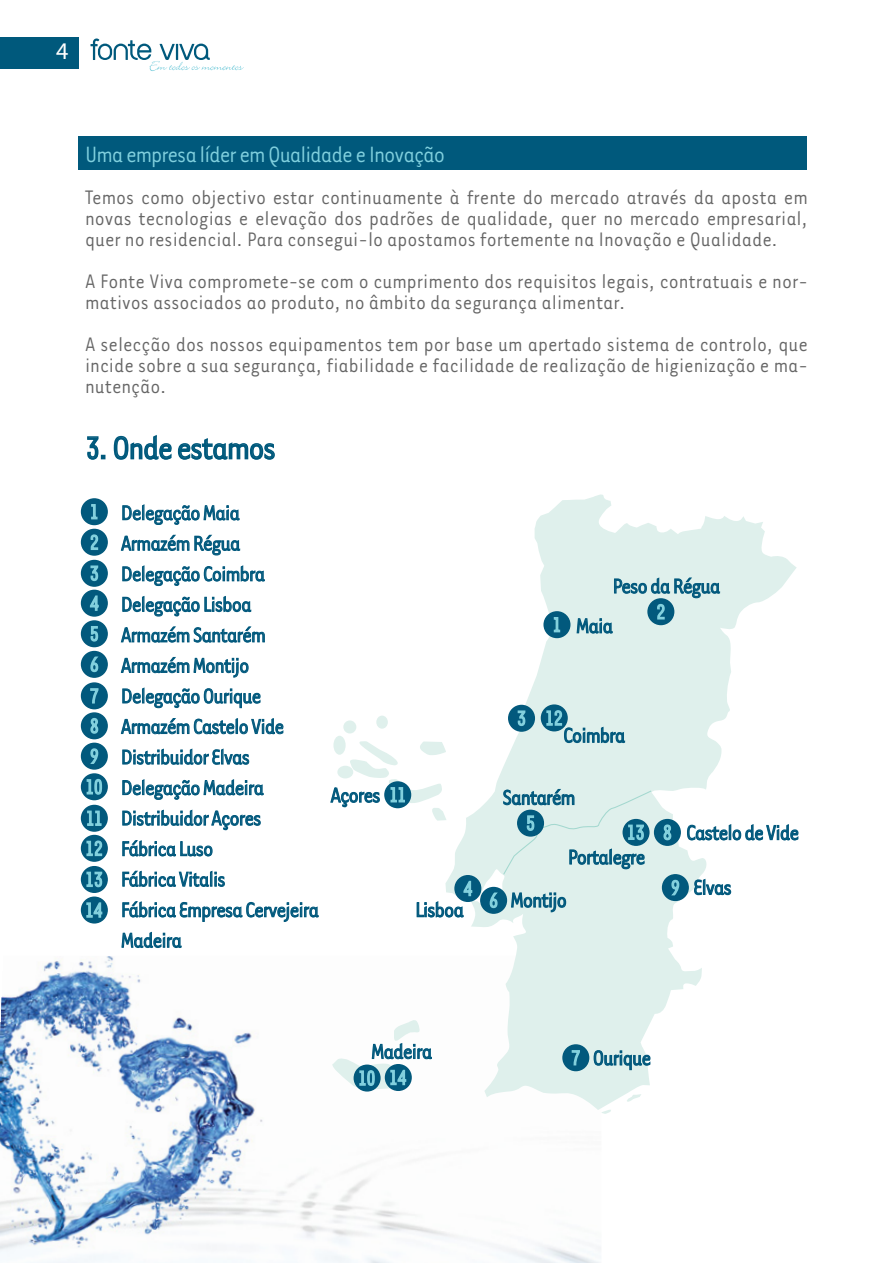
<style>
.page{position:relative;width:893px;height:1263px;background:#fff}
.page>*{position:absolute;margin:0;border:0;box-sizing:border-box;transform-origin:0 0}
.t1{font:36px "Tarzana Narrow";letter-spacing:-.04em;color:#00597c}
.t2{font:25.5px "Tarzana Narrow";letter-spacing:-.04em;color:#81d0de}
.t3{font:24px "Myriad";color:#fff}
.t4{font:23.4px/30.6px "Tarzana Narrow";letter-spacing:-.04em;color:#02597d}
.t5{font:22.5px/21px "Tarzana Narrow";color:#666;text-align:justify}
</style>
<div class="page">
<img style="left:0;top:956px;width:601px;height:307px">
<div style="left:78px;top:136px;width:728px;height:34px;background:#00597c"></div>
<svg style="left:87px;top:436px;width:18px;height:24px"></svg>
<svg style="left:113px;top:435px;width:162px;height:25px"></svg>
<svg style="left:91px;top:38px;width:153px;height:33px"></svg>
<div style="left:0;top:37px;width:79px;height:31px;background:#00597c"></div>
<svg style="left:122px;top:504px;width:118px;height:21px"></svg>
<svg style="left:120px;top:534px;width:121px;height:22px"></svg>
<svg style="left:122px;top:565px;width:143px;height:22px"></svg>
<svg style="left:122px;top:596px;width:130px;height:21px"></svg>
<svg style="left:120px;top:626px;width:145px;height:17px"></svg>
<svg style="left:120px;top:656px;width:129px;height:22px"></svg>
<svg style="left:122px;top:687px;width:139px;height:22px"></svg>
<svg style="left:120px;top:718px;width:164px;height:17px"></svg>
<svg style="left:122px;top:748px;width:128px;height:17px"></svg>
<svg style="left:122px;top:779px;width:142px;height:21px"></svg>
<svg style="left:122px;top:809px;width:139px;height:22px"></svg>
<svg style="left:122px;top:840px;width:91px;height:17px"></svg>
<svg style="left:122px;top:870px;width:103px;height:17px"></svg>
<svg style="left:122px;top:901px;width:197px;height:21px"></svg>
<svg style="left:121px;top:931px;width:61px;height:17px"></svg>
<div style="left:82px;top:499px;width:25px;height:25px;background:#02597d;border-radius:50%"></div>
<div style="left:81px;top:498px;width:27px;height:27px;border:2px solid #02597c;border-radius:50%"></div>
<svg style="left:91px;top:504px;width:7px;height:16px"></svg>
<div style="left:82px;top:529px;width:25px;height:26px;background:#02597d;border-radius:50%"></div>
<div style="left:81px;top:529px;width:27px;height:27px;border:2px solid #02597c;border-radius:50%"></div>
<svg style="left:90px;top:534px;width:9px;height:16px"></svg>
<div style="left:82px;top:560px;width:25px;height:26px;background:#02597d;border-radius:50%"></div>
<div style="left:81px;top:560px;width:27px;height:27px;border:2px solid #02597c;border-radius:50%"></div>
<svg style="left:90px;top:565px;width:9px;height:17px"></svg>
<div style="left:82px;top:590px;width:25px;height:26px;background:#02597d;border-radius:50%"></div>
<div style="left:81px;top:590px;width:27px;height:27px;border:2px solid #02597c;border-radius:50%"></div>
<svg style="left:89px;top:595px;width:10px;height:16px"></svg>
<div style="left:82px;top:621px;width:25px;height:25px;background:#02597d;border-radius:50%"></div>
<div style="left:81px;top:620px;width:27px;height:27px;border:2px solid #02597c;border-radius:50%"></div>
<svg style="left:90px;top:626px;width:9px;height:16px"></svg>
<div style="left:82px;top:683px;width:25px;height:26px;background:#02597d;border-radius:50%"></div>
<div style="left:81px;top:682px;width:27px;height:27px;border:2px solid #02597c;border-radius:50%"></div>
<svg style="left:90px;top:688px;width:9px;height:16px"></svg>
<div style="left:82px;top:713px;width:25px;height:25px;background:#02597d;border-radius:50%"></div>
<div style="left:81px;top:712px;width:27px;height:27px;border:2px solid #02597c;border-radius:50%"></div>
<svg style="left:90px;top:718px;width:9px;height:16px"></svg>
<div style="left:82px;top:774px;width:25px;height:25px;background:#02597d;border-radius:50%"></div>
<div style="left:81px;top:773px;width:27px;height:27px;border:2px solid #02597c;border-radius:50%"></div>
<svg style="left:86px;top:778px;width:17px;height:17px"></svg>
<div style="left:82px;top:805px;width:25px;height:26px;background:#02597d;border-radius:50%"></div>
<div style="left:81px;top:805px;width:27px;height:27px;border:2px solid #02597c;border-radius:50%"></div>
<svg style="left:86px;top:810px;width:16px;height:17px"></svg>
<div style="left:82px;top:867px;width:25px;height:25px;background:#02597d;border-radius:50%"></div>
<div style="left:81px;top:866px;width:27px;height:27px;border:2px solid #02597c;border-radius:50%"></div>
<svg style="left:86px;top:871px;width:17px;height:17px"></svg>
<div style="left:82px;top:897px;width:25px;height:26px;background:#02597d;border-radius:50%"></div>
<div style="left:81px;top:896px;width:27px;height:27px;border:2px solid #02597c;border-radius:50%"></div>
<svg style="left:86px;top:902px;width:17px;height:16px"></svg>
<div style="left:82px;top:652px;width:25px;height:25px;background:#02597d;border-radius:50%"></div>
<div style="left:81px;top:651px;width:27px;height:27px;border:2px solid #02597c;border-radius:50%"></div>
<svg style="left:90px;top:656px;width:9px;height:17px"></svg>
<div style="left:82px;top:743px;width:25px;height:26px;background:#02597d;border-radius:50%"></div>
<div style="left:81px;top:743px;width:27px;height:27px;border:2px solid #02597c;border-radius:50%"></div>
<svg style="left:90px;top:748px;width:9px;height:16px"></svg>
<div style="left:82px;top:835px;width:25px;height:26px;background:#02597d;border-radius:50%"></div>
<div style="left:81px;top:835px;width:27px;height:27px;border:2px solid #02597c;border-radius:50%"></div>
<svg style="left:86px;top:840px;width:17px;height:17px"></svg>
<svg style="left:445px;top:494px;width:352px;height:616px"></svg>
<div style="left:343px;top:720px;width:13px;height:13px;background:#dff0ec;border-radius:50%"></div>
<div style="left:376px;top:716px;width:12px;height:13px;background:#dff0ec;border-radius:50%"></div>
<div style="left:333px;top:736px;width:13px;height:19px;background:#dff0ec;border-radius:50%"></div>
<svg style="left:600px;top:1094px;width:41px;height:20px"></svg>
<svg style="left:693px;top:878px;width:39px;height:18px"></svg>
<svg style="left:510px;top:890px;width:57px;height:23px"></svg>
<svg style="left:686px;top:823px;width:113px;height:20px"></svg>
<svg style="left:593px;top:1049px;width:58px;height:22px"></svg>
<div style="left:544px;top:612px;width:26px;height:25px;background:#02597d;border-radius:50%"></div>
<div style="left:543px;top:611px;width:27px;height:27px;border:2px solid #02597c;border-radius:50%"></div>
<svg style="left:553px;top:617px;width:8px;height:16px"></svg>
<svg style="left:576px;top:576px;width:145px;height:58px;background:#b7d4d8"></svg>
<div style="left:509px;top:705px;width:25px;height:26px;background:#02597d;border-radius:50%"></div>
<div style="left:508px;top:705px;width:27px;height:27px;border:2px solid #02597c;border-radius:50%"></div>
<svg style="left:517px;top:710px;width:9px;height:16px"></svg>
<div style="left:541px;top:705px;width:26px;height:26px;background:#02597d;border-radius:50%"></div>
<div style="left:541px;top:704px;width:27px;height:27px;border:2px solid #02597c;border-radius:50%"></div>
<svg style="left:546px;top:709px;width:80px;height:35px;background:#a2c7ce"></svg>
<svg style="left:330px;top:739px;width:116px;height:82px"></svg>
<div style="left:385px;top:1064px;width:27px;height:27px;border:2px solid #02597c;border-radius:50%"></div>
<div style="left:354px;top:1065px;width:26px;height:26px;background:#02597d;border-radius:50%"></div>
<div style="left:354px;top:1064px;width:27px;height:27px;border:2px solid #02597c;border-radius:50%"></div>
<svg style="left:332px;top:1018px;width:100px;height:72px"></svg>
<div style="left:563px;top:1045px;width:26px;height:25px;background:#02597d;border-radius:50%"></div>
<div style="left:562px;top:1044px;width:27px;height:27px;border:2px solid #02597c;border-radius:50%"></div>
<svg style="left:571px;top:1050px;width:9px;height:16px"></svg>
<div style="left:663px;top:875px;width:25px;height:25px;background:#02597d;border-radius:50%"></div>
<div style="left:662px;top:874px;width:27px;height:27px;border:2px solid #02597c;border-radius:50%"></div>
<svg style="left:671px;top:879px;width:9px;height:17px"></svg>
<div style="left:655px;top:820px;width:25px;height:25px;background:#02597d;border-radius:50%"></div>
<div style="left:654px;top:819px;width:27px;height:27px;border:2px solid #02597c;border-radius:50%"></div>
<svg style="left:663px;top:824px;width:9px;height:17px"></svg>
<svg style="left:502px;top:788px;width:150px;height:88px;background:#bbd8da"></svg>
<div style="left:481px;top:887px;width:25px;height:26px;background:#02597d;border-radius:50%"></div>
<div style="left:480px;top:887px;width:27px;height:27px;border:2px solid #02597c;border-radius:50%"></div>
<svg style="left:489px;top:892px;width:9px;height:17px"></svg>
<div style="left:455px;top:876px;width:26px;height:25px;background:#02597d;border-radius:50%"></div>
<div style="left:454px;top:875px;width:27px;height:27px;border:2px solid #02597c;border-radius:50%"></div>
<svg style="left:416px;top:880px;width:57px;height:39px"></svg>
<p class="t3" style="left:56px;top:39px;width:14px">4</p>
<p class="t2" style="left:85px;top:139px;width:362px">Uma empresa líder em Qualidade e Inovação</p>
<p class="t5" style="left:85px;top:185px;width:724px">Temos como objectivo estar continuamente à frente do mercado através da aposta em novas tecnologias e elevação dos padrões de qualidade, quer no mercado empresarial, quer no residencial. Para consegui-lo apostamos fortemente na Inovação e Qualidade.</p>
<p class="t5" style="left:85px;top:269px;width:724px">A Fonte Viva compromete-se com o cumprimento dos requisitos legais, contratuais e nor&shy;mativos associados ao produto, no âmbito da segurança alimentar.</p>
<p class="t5" style="left:85px;top:332px;width:724px">A selecção dos nossos equipamentos tem por base um apertado sistema de controlo, que incide sobre a sua segurança, fiabilidade e facilidade de realização de higienização e ma&shy;nutenção.</p>
<h1 class="t1" style="left:85px;top:426px;width:192px">3. Onde estamos</h1>
<p class="t4" style="left:121px;top:496px;width:200px">Delegação Maia<br>Armazém Régua<br>Delegação Coimbra<br>Delegação Lisboa<br>Armazém Santarém<br>Armazém Montijo<br>Delegação Ourique<br>Armazém Castelo Vide<br>Distribuidor Elvas<br>Delegação Madeira<br>Distribuidor Açores<br>Fábrica Luso<br>Fábrica Vitalis<br>Fábrica Empresa Cervejeira<br>Madeira</p>
<p class="t4" style="left:330px;top:779px;width:52px">Açores</p>
<p class="t4" style="left:415px;top:893px;width:50px">Lisboa</p>
<p class="t4" style="left:613px;top:570px;width:109px">Peso da Régua</p>
<p class="t4" style="left:576px;top:609px;width:39px">Maia</p>
<p class="t4" style="left:563px;top:719px;width:64px">Coimbra</p>
<p class="t4" style="left:502px;top:781px;width:75px">Santarém</p>
<p class="t4" style="left:568px;top:841px;width:79px">Portalegre</p>
<p class="t4" style="left:510px;top:884px;width:58px">Montijo</p>
<p class="t4" style="left:686px;top:816px;width:115px">Castelo de Vide</p>
<p class="t4" style="left:693px;top:871px;width:40px">Elvas</p>
<p class="t4" style="left:371px;top:1035px;width:63px">Madeira</p>
<p class="t4" style="left:593px;top:1041px;width:60px">Ourique</p>
</div>
